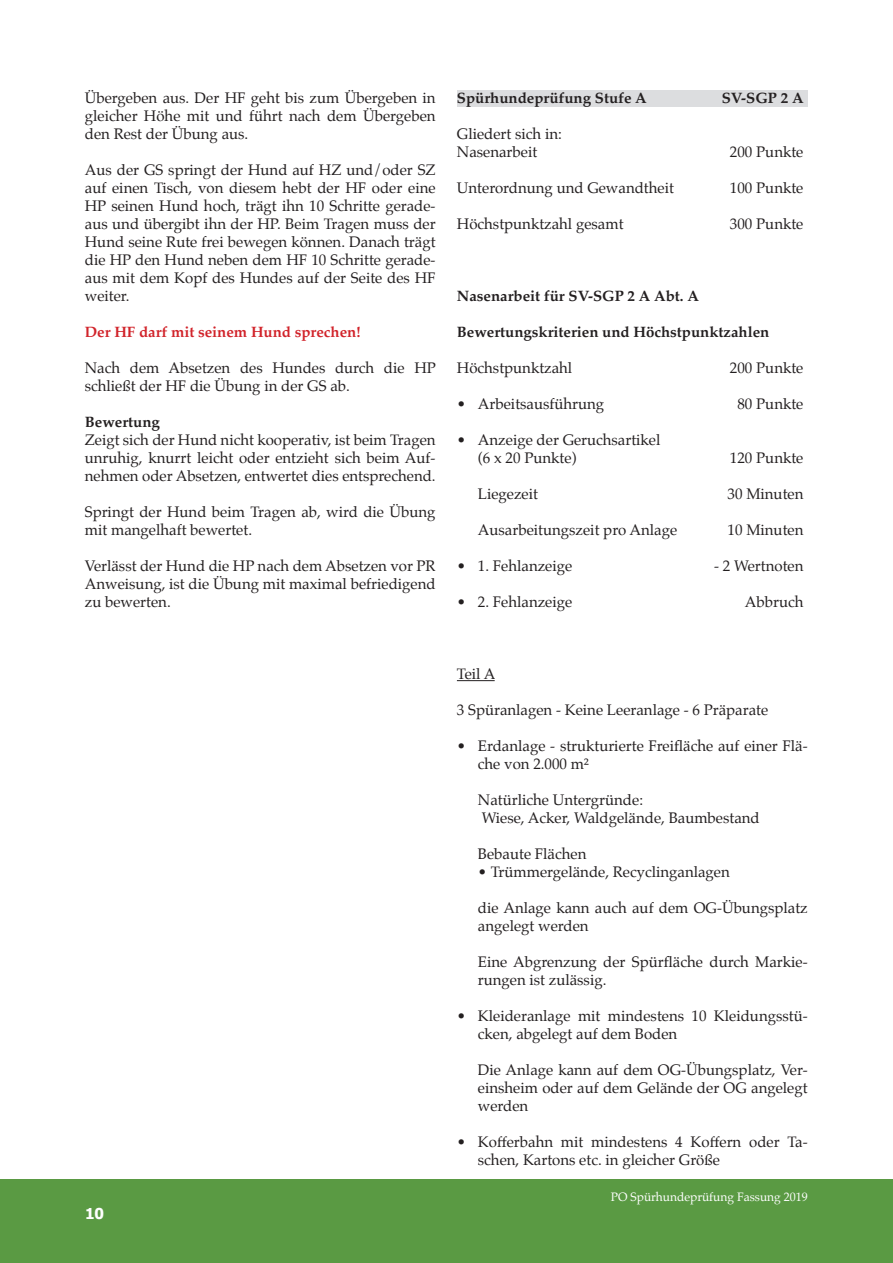
<style>
.page{position:relative;width:893px;height:1263px;background:#fff}
.page>*{position:absolute;margin:0;border:0;box-sizing:border-box;transform-origin:0 0}
.Grundschrift{font:15px/18px "Palatino";color:#231f20}
.Grundschrift-2{font:700 15px "Palatino";color:#231f20}
.Grundschrift-3{font:700 15px "Palatino";color:#d1232a}
.Überschrift_Schatten{font:700 15px "Palatino";color:#231f20}
.t1{font:700 15px "Tahoma";color:#fff}
.t2{font:12px "Palatino";color:#fff}
</style>
<div class="page">
<div style="left:0;top:1180px;width:893px;height:83px;background:#5a9a43"></div>
<div style="left:457px;top:91px;width:351px;height:16px;background:#dcdddf"></div>
<hr style="left:457px;top:680px;width:38px;height:1px;background:#231f20">
<p class="Grundschrift" style="left:85px;top:89px;width:352px;text-align:justify">Übergeben aus. Der HF geht bis zum Übergeben in gleicher Höhe mit und führt nach dem Übergeben den Rest der Übung aus.</p>
<p class="Grundschrift" style="left:85px;top:161px;width:352px;text-align:justify">Aus der GS springt der Hund auf HZ und/oder SZ auf einen Tisch, von diesem hebt der HF oder eine HP seinen Hund hoch, trägt ihn 10 Schritte gerade&shy;aus und übergibt ihn der HP. Beim Tragen muss der Hund seine Rute frei bewegen können. Danach trägt die HP den Hund neben dem HF 10 Schritte gerade&shy;aus mit dem Kopf des Hundes auf der Seite des HF weiter.</p>
<p class="Grundschrift-3" style="left:85px;top:319px;width:277px">Der HF darf mit seinem Hund sprechen!</p>
<p class="Grundschrift" style="left:85px;top:359px;width:353px">Nach dem Absetzen des Hundes durch die HP schließt der HF die Übung in der GS ab.</p>
<p class="Grundschrift-2" style="left:85px;top:409px;width:77px">Bewertung</p>
<p class="Grundschrift" style="left:85px;top:431px;width:352px;text-align:justify">Zeigt sich der Hund nicht kooperativ, ist beim Tragen unruhig, knurrt leicht oder entzieht sich beim Auf&shy;nehmen oder Absetzen, entwertet dies entsprechend.</p>
<p class="Grundschrift" style="left:85px;top:503px;width:352px">Springt der Hund beim Tragen ab, wird die Übung mit mangelhaft bewertet.</p>
<p class="Grundschrift" style="left:85px;top:557px;width:352px;text-align:justify">Verlässt der Hund die HP nach dem Absetzen vor PR Anweisung, ist die Übung mit maximal befriedigend zu bewerten.</p>
<p class="Überschrift_Schatten" style="left:457px;top:85px;width:191px">Spürhundeprüfung Stufe A</p>
<p class="Überschrift_Schatten" style="left:722px;top:85px;width:83px">SV-SGP 2 A</p>
<p class="Grundschrift" style="left:457px;top:125px;width:106px">Gliedert sich in:</p>
<p class="Grundschrift" style="left:457px;top:143px;width:82px">Nasenarbeit</p>
<p class="Grundschrift" style="left:730px;top:143px;width:75px">200 Punkte</p>
<p class="Grundschrift" style="left:457px;top:179px;width:219px">Unterordnung und Gewandtheit</p>
<p class="Grundschrift" style="left:730px;top:179px;width:75px">100 Punkte</p>
<p class="Grundschrift" style="left:457px;top:215px;width:168px">Höchstpunktzahl gesamt</p>
<p class="Grundschrift" style="left:730px;top:215px;width:75px">300 Punkte</p>
<p class="Grundschrift-2" style="left:457px;top:283px;width:244px">Nasenarbeit für SV-SGP 2 A Abt. A</p>
<p class="Grundschrift-2" style="left:457px;top:319px;width:314px">Bewertungskriterien und Höchstpunktzahlen</p>
<p class="Grundschrift" style="left:457px;top:359px;width:117px">Höchstpunktzahl</p>
<p class="Grundschrift" style="left:730px;top:359px;width:75px">200 Punkte</p>
<p class="Grundschrift" style="left:457px;top:395px;width:149px">• Arbeitsausführung</p>
<p class="Grundschrift" style="left:737px;top:395px;width:68px">80 Punkte</p>
<p class="Grundschrift" style="left:457px;top:431px;width:205px">• Anzeige der Geruchsartikel</p>
<p class="Grundschrift" style="left:478px;top:449px;width:100px">(6 x 20 Punkte)</p>
<p class="Grundschrift" style="left:730px;top:449px;width:75px">120 Punkte</p>
<p class="Grundschrift" style="left:478px;top:485px;width:62px">Liegezeit</p>
<p class="Grundschrift" style="left:728px;top:485px;width:77px">30 Minuten</p>
<p class="Grundschrift" style="left:478px;top:521px;width:201px">Ausarbeitungszeit pro Anlage</p>
<p class="Grundschrift" style="left:728px;top:521px;width:77px">10 Minuten</p>
<p class="Grundschrift" style="left:457px;top:557px;width:117px">• 1. Fehlanzeige</p>
<p class="Grundschrift" style="left:714px;top:557px;width:91px">- 2 Wertnoten</p>
<p class="Grundschrift" style="left:457px;top:593px;width:117px">• 2. Fehlanzeige</p>
<p class="Grundschrift" style="left:745px;top:593px;width:60px">Abbruch</p>
<p class="t1" style="left:85px;top:1203px;width:21px">10</p>
<p class="Grundschrift" style="left:457px;top:665px;width:40px">Teil A</p>
<p class="Grundschrift" style="left:457px;top:701px;width:313px">3 Spüranlagen - Keine Leeranlage - 6 Präparate</p>
<p class="Grundschrift" style="left:478px;top:737px;width:331px;text-indent:-21px">• Erdanlage - strukturierte Freifläche auf einer Flä&shy;che von 2.000 m²</p>
<p class="Grundschrift" style="left:478px;top:791px;width:167px">Natürliche Untergründe:</p>
<p class="Grundschrift" style="left:482px;top:809px;width:280px">Wiese, Acker, Waldgelände, Baumbestand</p>
<p class="Grundschrift" style="left:478px;top:845px;width:110px">Bebaute Flächen</p>
<p class="Grundschrift" style="left:478px;top:863px;width:253px">• Trümmergelände, Recyclinganlagen</p>
<p class="Grundschrift" style="left:478px;top:899px;width:331px">die Anlage kann auch auf dem OG-Übungsplatz angelegt werden</p>
<p class="Grundschrift" style="left:478px;top:953px;width:331px">Eine Abgrenzung der Spürfläche durch Markie&shy;rungen ist zulässig.</p>
<p class="Grundschrift" style="left:478px;top:1007px;width:331px;text-indent:-21px">• Kleideranlage mit mindestens 10 Kleidungsstü&shy;cken, abgelegt auf dem Boden</p>
<p class="Grundschrift" style="left:478px;top:1061px;width:331px;text-align:justify">Die Anlage kann auf dem OG-Übungsplatz, Ver&shy;einsheim oder auf dem Gelände der OG angelegt werden</p>
<p class="Grundschrift" style="left:478px;top:1133px;width:331px;text-indent:-21px">• Kofferbahn mit mindestens 4 Koffern oder Ta&shy;schen, Kartons etc. in gleicher Größe</p>
<p class="t2" style="left:611px;top:1187px;width:199px">PO Spürhundeprüfung Fassung 2019</p>
</div>
